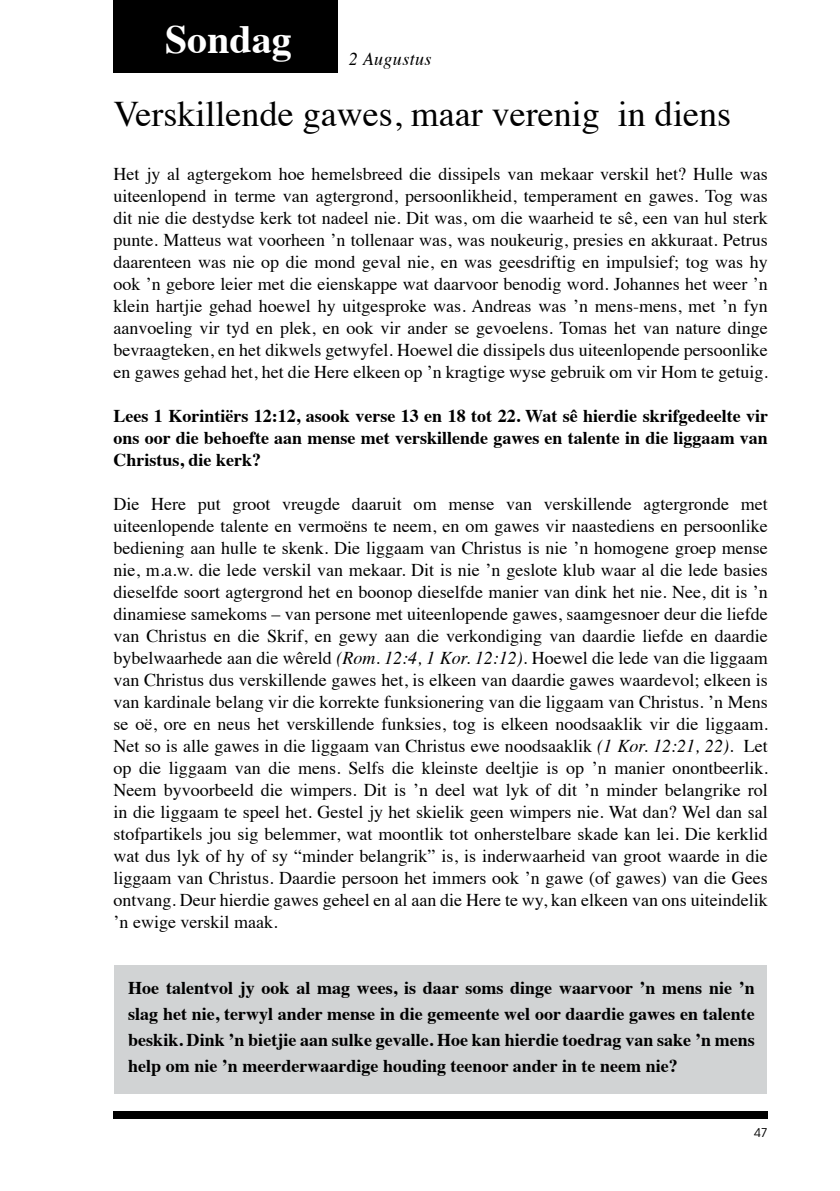
<style>
.page{position:relative;width:840px;height:1191px;background:#fff}
.page>*{position:absolute;margin:0;border:0;box-sizing:border-box;transform-origin:0 0}
.t1{font:700 40px "Times";color:#fff}
.t2{font:36px "Times";color:#000}
.t3{font:18px/22px "Times";color:#000;text-align:justify}
.t4{font:700 18px/26px "Times";color:#000;text-align:justify}
.t5{font:italic 18px "Times";letter-spacing:.02em;color:#000}
.t6{font:12px "ITC Avant Garde Std";color:#000}
.s1{font-style:italic}
</style>
<div class="page">
<div style="left:113px;top:1111px;width:654px;height:8px;background:#000"></div>
<div style="left:113px;top:0;width:225px;height:72px;background:#000"></div>
<div style="left:114px;top:965px;width:652px;height:129px;background:#d1d3d4"></div>
<h1 class="t1" style="left:165px;top:1px;width:128px">Sondag</h1>
<p class="t5" style="left:349px;top:43px;width:84px">2 Augustus</p>
<h2 class="t2" style="left:113px;top:80px;width:618px">Verskillende gawes, maar verenig in diens</h2>
<p class="t3" style="left:113px;top:161px;width:655px">Het jy al agtergekom hoe hemelsbreed die dissipels van mekaar verskil het? Hulle was uiteenlopend in terme van agtergrond, persoonlikheid, temperament en gawes. Tog was dit nie die destydse kerk tot nadeel nie. Dit was, om die waarheid te sê, een van hul sterk punte. Matteus wat voorheen ’n tollenaar was, was noukeurig, presies en akkuraat. Petrus daarenteen was nie op die mond geval nie, en was geesdriftig en impulsief; tog was hy ook ’n gebore leier met die eienskappe wat daarvoor benodig word. Johannes het weer ’n klein hartjie gehad hoewel hy uitgesproke was. Andreas was ’n mens-mens, met ’n fyn aanvoeling vir tyd en plek, en ook vir ander se gevoelens. Tomas het van nature dinge bevraagteken, en het dikwels getwyfel. Hoewel die dissipels dus uiteenlopende persoonlike en gawes gehad het, het die Here elkeen op ’n kragtige wyse gebruik om vir Hom te getuig.</p>
<p class="t4" style="left:113px;top:403px;width:656px;line-height:22px">Lees 1 Korintiërs 12:12, asook verse 13 en 18 tot 22. Wat sê hierdie skrifgedeelte vir ons oor die behoefte aan mense met verskillende gawes en talente in die liggaam van Christus, die kerk?</p>
<p class="t3" style="left:113px;top:491px;width:655px">Die Here put groot vreugde daaruit om mense van verskillende agtergronde met uiteenlopende talente en vermoëns te neem, en om gawes vir naastediens en persoonlike bediening aan hulle te skenk. Die liggaam van Christus is nie ’n homogene groep mense nie, m.a.w. die lede verskil van mekaar. Dit is nie ’n geslote klub waar al die lede basies dieselfde soort agtergrond het en boonop dieselfde manier van dink het nie. Nee, dit is ’n dinamiese samekoms – van persone met uiteenlopende gawes, saamgesnoer deur die liefde van Christus en die Skrif, en gewy aan die verkondiging van daardie liefde en daardie bybelwaarhede aan die wêreld <span class="s1">(Rom. 12:4, 1 Kor. 12:12)</span>. Hoewel die lede van die liggaam van Christus dus verskillende gawes het, is elkeen van daardie gawes waardevol; elkeen is van kardinale belang vir die korrekte funksionering van die liggaam van Christus. ’n Mens se oë, ore en neus het verskillende funksies, tog is elkeen noodsaaklik vir die liggaam.<br>Net so is alle gawes in die liggaam van Christus ewe noodsaaklik <span class="s1">(1 Kor. 12:21, 22)</span>. Let op die liggaam van die mens. Selfs die kleinste deeltjie is op ’n manier onontbeerlik.<br>Neem byvoorbeeld die wimpers. Dit is ’n deel wat lyk of dit ’n minder belangrike rol in die liggaam te speel het. Gestel jy het skielik geen wimpers nie. Wat dan? Wel dan sal stofpartikels jou sig belemmer, wat moontlik tot onherstelbare skade kan lei. Die kerklid wat dus lyk of hy of sy “minder belangrik” is, is inderwaarheid van groot waarde in die liggaam van Christus. Daardie persoon het immers ook ’n gawe (of gawes) van die Gees ontvang. Deur hierdie gawes geheel en al aan die Here te wy, kan elkeen van ons uiteindelik ’n ewige verskil maak.</p>
<p class="t4" style="left:128px;top:973px;width:627px">Hoe talentvol jy ook al mag wees, is daar soms dinge waarvoor ’n mens nie ’n slag het nie, terwyl ander mense in die gemeente wel oor daardie gawes en talente beskik. Dink ’n bietjie aan sulke gevalle. Hoe kan hierdie toedrag van sake ’n mens help om nie ’n meerderwaardige houding teenoor ander in te neem nie?</p>
<p class="t6" style="left:753px;top:1125px;width:15px">47</p>
</div>
